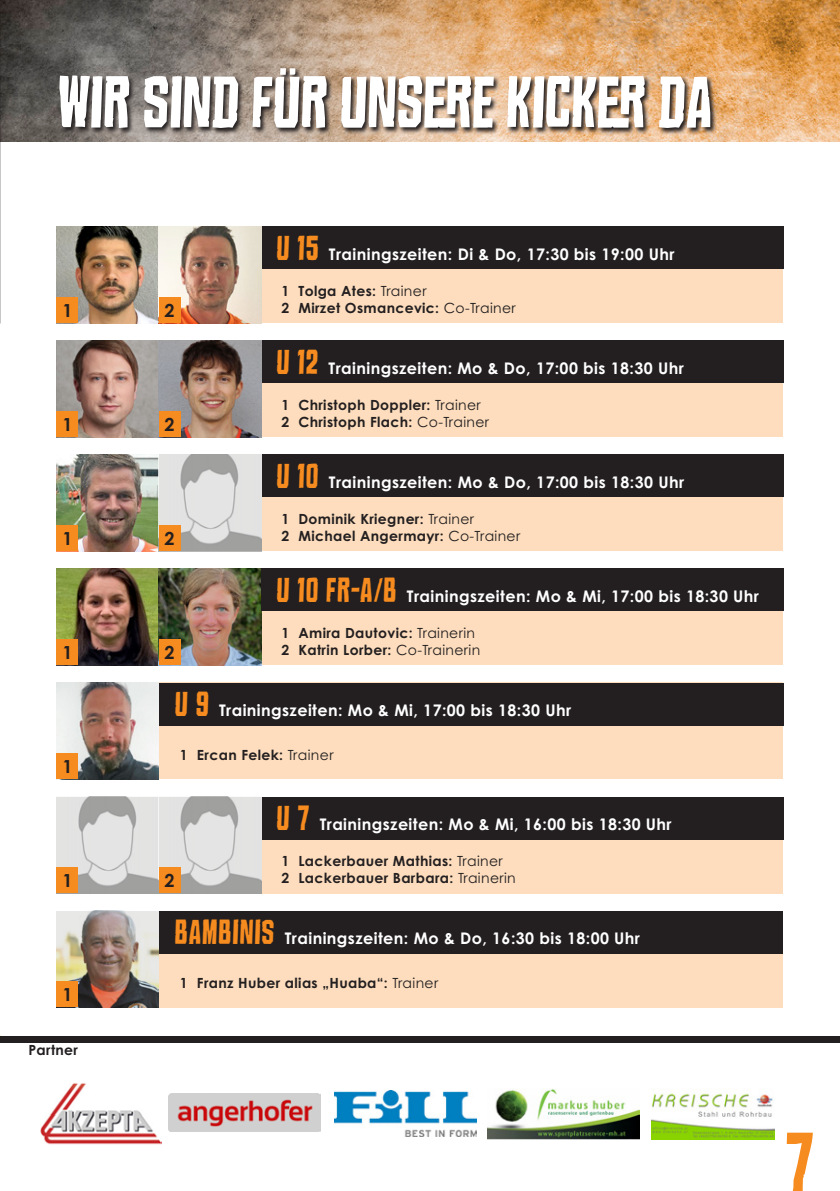
<style>
.page{position:relative;width:840px;height:1191px;background:#fff}
.page>*{position:absolute;margin:0;border:0;box-sizing:border-box;transform-origin:0 0}
.t1{font:92px "Croteau";color:#f68b1f}
.t2{font:80px "Croteau";color:#fff}
.t3{font:38px "Croteau";letter-spacing:.025em;color:#f68b1f}
.t4{font:700 18px "Century Gothic";color:#231f20}
.t5{font:700 16px "Century Gothic";letter-spacing:.025em;color:#fff}
.t6{font:700 14px/16.8px "Century Gothic";letter-spacing:.025em;color:#231f20}
.s1{font-weight:400}
</style>
<div class="page">
<img style="left:1px;top:0;width:838px;height:142px">
<svg style="left:58px;top:67px;width:659px;height:68px;background:#7c6a5b"></svg>
<div style="left:0;top:1035px;width:839px;height:7px;background:#231f20"></div>
<img style="left:487px;top:1088px;width:152px;height:51px">
<img style="left:651px;top:1088px;width:123px;height:51px">
<img style="left:41px;top:1083px;width:120px;height:62px">
<img style="left:334px;top:1090px;width:142px;height:46px">
<img style="left:169px;top:1093px;width:151px;height:38px">
<div style="left:57px;top:227px;width:725px;height:96px;background:#fdddbd"></div>
<div style="left:261px;top:227px;width:521px;height:42px;background:#231f20"></div>
<img style="left:57px;top:227px;width:102px;height:96px">
<div style="left:57px;top:297px;width:21px;height:26px;background:#f68b1f"></div>
<div style="left:57px;top:341px;width:725px;height:96px;background:#fdddbd"></div>
<div style="left:261px;top:341px;width:521px;height:42px;background:#231f20"></div>
<img style="left:57px;top:341px;width:102px;height:96px">
<img style="left:159px;top:341px;width:102px;height:96px">
<div style="left:57px;top:411px;width:21px;height:26px;background:#f68b1f"></div>
<div style="left:159px;top:411px;width:21px;height:26px;background:#f68b1f"></div>
<div style="left:57px;top:454px;width:725px;height:97px;background:#fdddbd"></div>
<div style="left:261px;top:454px;width:521px;height:43px;background:#231f20"></div>
<img style="left:57px;top:454px;width:102px;height:97px">
<svg style="left:159px;top:454px;width:102px;height:97px;background:#d1d0d0"></svg>
<div style="left:57px;top:525px;width:21px;height:26px;background:#f68b1f"></div>
<div style="left:159px;top:525px;width:21px;height:26px;background:#f68b1f"></div>
<div style="left:57px;top:682px;width:725px;height:97px;background:#fdddbd"></div>
<img style="left:57px;top:682px;width:102px;height:97px">
<div style="left:159px;top:683px;width:623px;height:42px;background:#231f20"></div>
<div style="left:57px;top:753px;width:21px;height:26px;background:#f68b1f"></div>
<div style="left:57px;top:911px;width:725px;height:96px;background:#fdddbd"></div>
<div style="left:57px;top:911px;width:725px;height:42px;background:#231f20"></div>
<img style="left:57px;top:911px;width:102px;height:96px">
<div style="left:57px;top:981px;width:21px;height:26px;background:#f68b1f"></div>
<div style="left:57px;top:568px;width:725px;height:97px;background:#fdddbd"></div>
<img style="left:57px;top:568px;width:102px;height:97px">
<img style="left:159px;top:568px;width:102px;height:97px">
<div style="left:261px;top:568px;width:521px;height:43px;background:#231f20"></div>
<div style="left:57px;top:639px;width:21px;height:26px;background:#f68b1f"></div>
<div style="left:159px;top:639px;width:21px;height:26px;background:#f68b1f"></div>
<img style="left:0;top:0;width:1px;height:323px">
<div style="left:57px;top:797px;width:725px;height:96px;background:#fdddbd"></div>
<div style="left:261px;top:797px;width:521px;height:42px;background:#231f20"></div>
<img style="left:57px;top:797px;width:102px;height:96px">
<svg style="left:159px;top:797px;width:102px;height:96px;background:#d1d0d0"></svg>
<div style="left:57px;top:867px;width:21px;height:26px;background:#f68b1f"></div>
<div style="left:159px;top:867px;width:21px;height:26px;background:#f68b1f"></div>
<img style="left:159px;top:227px;width:102px;height:96px">
<div style="left:159px;top:297px;width:21px;height:26px;background:#f68b1f"></div>
<h2 class="t2" style="left:57px;top:68px;width:656px">WIR SIND FÜR UNSERE KICKER DA</h2>
<p class="t4" style="left:62px;top:299px;width:12px">1</p>
<p class="t4" style="left:164px;top:299px;width:12px">2</p>
<p class="t4" style="left:62px;top:413px;width:12px">1</p>
<p class="t4" style="left:164px;top:413px;width:12px">2</p>
<p class="t4" style="left:62px;top:527px;width:12px">1</p>
<p class="t4" style="left:164px;top:527px;width:12px">2</p>
<p class="t4" style="left:62px;top:641px;width:12px">1</p>
<p class="t4" style="left:164px;top:641px;width:12px">2</p>
<h3 class="t3" style="left:276px;top:232px;width:44px">U 15</h3>
<p class="t5" style="left:329px;top:244px;width:347px">Trainingszeiten: Di &amp; Do, 17:30 bis 19:00 Uhr</p>
<p class="t6" style="left:281px;top:282px;width:236px">1 Tolga Ates: <span class="s1">Trainer<br></span>2 Mirzet Osmancevic: <span class="s1">Co-Trainer</span></p>
<h3 class="t3" style="left:276px;top:346px;width:43px">U 12</h3>
<p class="t5" style="left:328px;top:358px;width:356px">Trainingszeiten: Mo &amp; Do, 17:00 bis 18:30 Uhr</p>
<p class="t6" style="left:281px;top:396px;width:209px">1 Christoph Doppler: <span class="s1">Trainer<br></span>2 Christoph Flach: <span class="s1">Co-Trainer</span></p>
<h3 class="t3" style="left:276px;top:460px;width:44px">U 10</h3>
<p class="t5" style="left:329px;top:472px;width:356px">Trainingszeiten: Mo &amp; Do, 17:00 bis 18:30 Uhr</p>
<p class="t6" style="left:281px;top:510px;width:240px">1 Dominik Kriegner: <span class="s1">Trainer<br></span>2 Michael Angermayr: <span class="s1">Co-Trainer</span></p>
<h3 class="t3" style="left:276px;top:574px;width:122px">U 10 FR-A/B</h3>
<p class="t5" style="left:407px;top:586px;width:353px">Trainingszeiten: Mo &amp; Mi, 17:00 bis 18:30 Uhr</p>
<p class="t6" style="left:281px;top:624px;width:200px">1 Amira Dautovic: <span class="s1">Trainerin<br></span>2 Katrin Lorber: <span class="s1">Co-Trainerin</span></p>
<h3 class="t3" style="left:174px;top:688px;width:35px">U 9</h3>
<p class="t5" style="left:219px;top:700px;width:353px">Trainingszeiten: Mo &amp; Mi, 17:00 bis 18:30 Uhr</p>
<p class="t4" style="left:62px;top:755px;width:12px">1</p>
<p class="t6" style="left:180px;top:746px;width:155px">1 Ercan Felek: <span class="s1">Trainer</span></p>
<h3 class="t3" style="left:276px;top:802px;width:34px">U 7</h3>
<p class="t5" style="left:319px;top:814px;width:353px">Trainingszeiten: Mo &amp; Mi, 16:00 bis 18:30 Uhr</p>
<p class="t4" style="left:62px;top:869px;width:12px">1</p>
<p class="t4" style="left:164px;top:869px;width:12px">2</p>
<p class="t6" style="left:281px;top:852px;width:236px">1 Lackerbauer Mathias: <span class="s1">Trainer<br></span>2 Lackerbauer Barbara: <span class="s1">Trainerin</span></p>
<p class="t4" style="left:62px;top:983px;width:12px">1</p>
<p class="t6" style="left:28px;top:1041px;width:51px">Partner</p>
<h3 class="t3" style="left:174px;top:916px;width:101px">BAMBINIS</h3>
<p class="t5" style="left:285px;top:928px;width:356px">Trainingszeiten: Mo &amp; Do, 16:30 bis 18:00 Uhr</p>
<p class="t6" style="left:180px;top:974px;width:260px">1 Franz Huber alias „Huaba“: <span class="s1">Trainer</span></p>
<h1 class="t1" style="left:782px;top:1123px;width:31px">7</h1>
</div>
